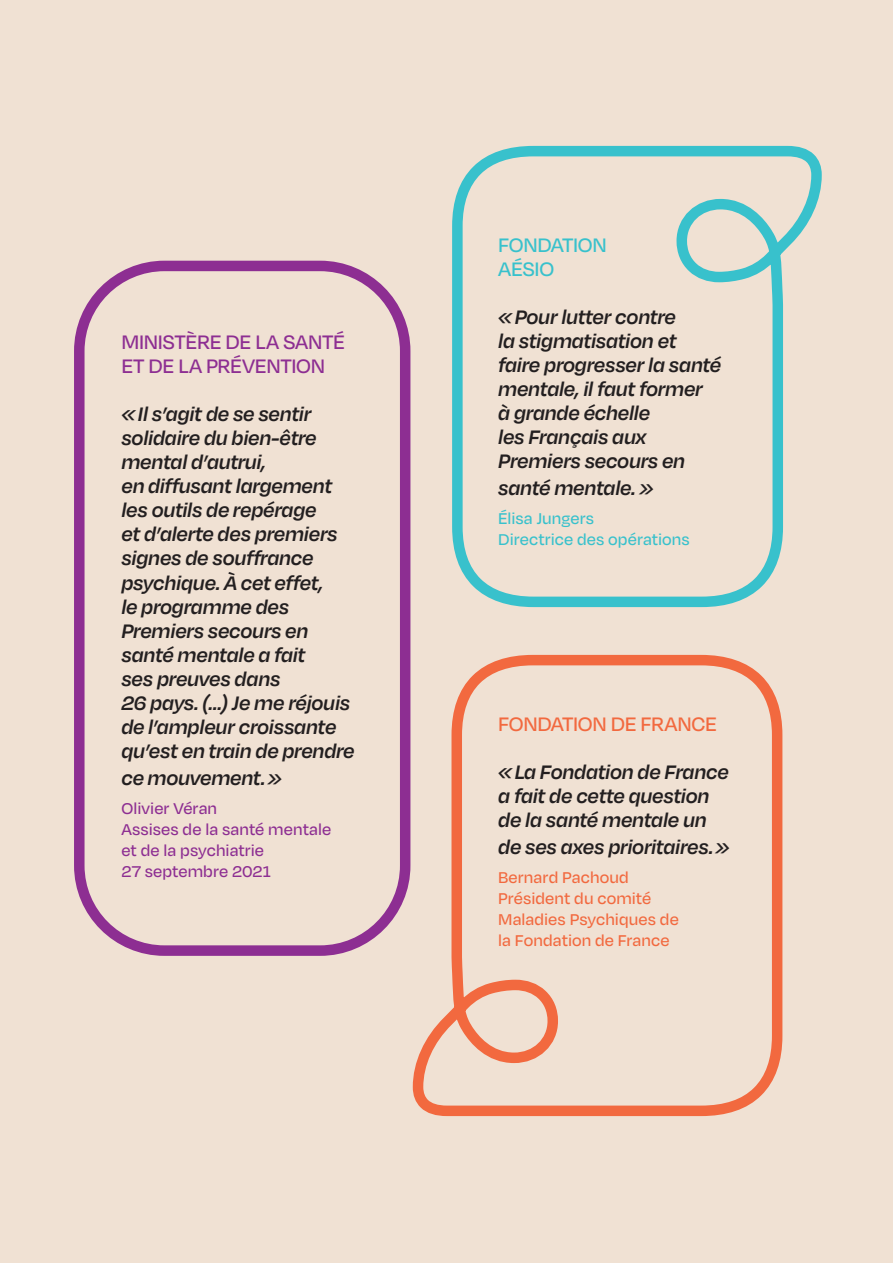
<style>
.page{position:relative;width:893px;height:1263px;background:#f0e1d3}
.page>*{position:absolute;margin:0;border:0;box-sizing:border-box;transform-origin:0 0}
.t1{font:italic 600 22.5px/24px "Degular";letter-spacing:-.01em;color:#231f20}
.t2{font:500 22.5px/24px "Degular";letter-spacing:-.015em;color:#8d2e92}
.t3{font:500 22.5px "Degular";letter-spacing:-.015em;color:#f2693f}
.t4{font:500 22.5px/24px "Degular";letter-spacing:-.015em;color:#38c1cc}
.t5{font:500 18px/21px "Degular";letter-spacing:.005em;color:#f2693f}
.t6{font:500 18px/21px "Degular";letter-spacing:.005em;color:#8d2e92}
.t7{font:500 18px/21px "Degular";letter-spacing:.005em;color:#38c1cc}
</style>
<div class="page">
<svg style="left:452px;top:145px;width:370px;height:463px"></svg>
<div style="left:74px;top:261px;width:336px;height:695px;border:10px solid #8d2e92;border-radius:85px"></div>
<svg style="left:405px;top:650px;width:378px;height:467px"></svg>
<p class="t2" style="left:121px;top:329px;width:225px">MINISTÈRE DE LA SANTÉ<br>ET DE LA PRÉVENTION</p>
<p class="t1" style="left:121px;top:401px;width:235px">«Il s’agit de se sentir solidaire du bien-être mental d’autrui,<br>en diffusant largement les outils de repérage<br>et d’alerte des premiers signes de souffrance psychique. À cet effet,<br>le programme des<br>Premiers secours en santé mentale a fait<br>ses preuves dans<br>26 pays. (…) Je me réjouis de l’ampleur croissante qu’est en train de prendre</p>
<p class="t1" style="left:121px;top:764px;width:162px">ce mouvement.»</p>
<p class="t6" style="left:121px;top:797px;width:211px">Olivier Véran<br>Assises de la santé mentale et de la psychiatrie<br>27 septembre 2021</p>
<p class="t4" style="left:498px;top:232px;width:110px">FONDATION<br>AÉSIO</p>
<p class="t1" style="left:498px;top:304px;width:225px">«Pour lutter contre<br>la stigmatisation et faire progresser la santé mentale, il faut former<br>à grande échelle<br>les Français aux<br>Premiers secours en</p>
<p class="t1" style="left:498px;top:475px;width:157px">santé mentale. »</p>
<p class="t7" style="left:498px;top:507px;width:193px">Élisa Jungers<br>Directrice des opérations</p>
<p class="t3" style="left:498px;top:710px;width:220px">FONDATION DE FRANCE</p>
<p class="t1" style="left:498px;top:759px;width:232px">«La Fondation de France a fait de cette question de la santé mentale un</p>
<p class="t1" style="left:498px;top:834px;width:233px">de ses axes prioritaires.»</p>
<p class="t5" style="left:498px;top:867px;width:182px">Bernard Pachoud<br>Président du comité<br>Maladies Psychiques de la Fondation de France</p>
</div>
